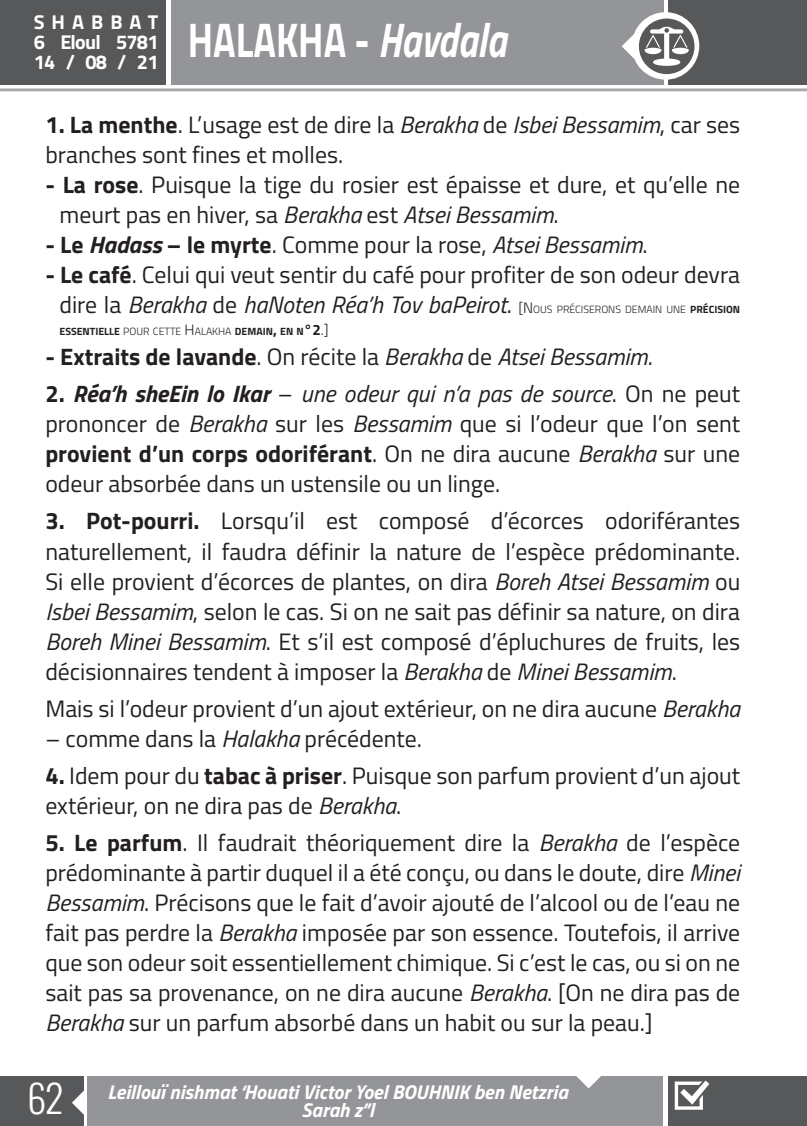
<style>
.page{position:relative;width:807px;height:1126px;background:#fff}
.page>*{position:absolute;margin:0;border:0;box-sizing:border-box;transform-origin:0 0}
.t1{font:700 48.75px "Titillium Web";color:#fff;scale:.77 1}
.t2{font:300 37.5px "Oswald";color:#fff}
.t3{font:23.75px/30px "Titillium Web";color:#231f20}
.t4{font:italic 23.75px "Titillium Web";color:#231f20}
.t5{font:italic 700 20px/17.5px "Titillium Web";color:#fff;text-align:center}
.t6{font:700 20px/20px "Titillium Web";letter-spacing:-.04em;color:#fff;text-align:justify}
.t7{font:700 10.5px "Titillium Web";color:#231f20}
.s1{font-style:italic}
.s2{font-weight:700}
.s3{font-weight:700;font-style:italic}
.s4{font-weight:300;font-size:15px}
.s5{font-weight:300;font-size:10.5px}
.s6{font-weight:700;font-size:10.5px}
.s7{font-weight:300}
.s8{font-size:15px}
.s9{font-weight:700;font-style:normal}
.s10{font-style:normal}
</style>
<div class="page">
<div style="left:0;top:1076px;width:84px;height:49px;background:#57585a"></div>
<svg style="left:72px;top:1090px;width:16px;height:25px"></svg>
<div style="left:0;top:0;width:166px;height:85px;background:#57585a"></div>
<div style="left:668px;top:0;width:139px;height:85px;background:#57585a"></div>
<div style="left:668px;top:1075px;width:139px;height:50px;background:#57585a"></div>
<div style="left:171px;top:0;width:493px;height:85px;background:#939598"></div>
<div style="left:631px;top:12px;width:68px;height:68px;background:#fff;border-radius:50%"></div>
<svg style="left:622px;top:19px;width:72px;height:55px"></svg>
<div style="left:88px;top:1075px;width:575px;height:50px;background:#939598"></div>
<hr style="left:0;top:89px;width:807px;height:2px;background:#a8a9ad">
<svg style="left:674px;top:1080px;width:35px;height:29px"></svg>
<svg style="left:576px;top:1075px;width:25px;height:13px"></svg>
<p class="t6" style="left:34px;top:11px;width:126px">SHABBAT 6 Eloul 5781<br>14 / 08 / 21</p>
<h1 class="t1" style="left:188px;top:3px;width:415px">HALAKHA - <span class="s1">Havdala</span></h1>
<p class="t3" style="left:45px;top:108px;width:696px"><span class="s2">1. La menthe</span>. L’usage est de dire la <span class="s1">Berakha</span> de <span class="s1">Isbei Bessamim</span>, car ses branches sont fines et molles.</p>
<p class="t3" style="left:60px;top:168px;width:682px;text-indent:-14px"><span class="s2">- La rose</span>. Puisque la tige du rosier est épaisse et dure, et qu’elle ne meurt pas en hiver, sa <span class="s1">Berakha</span> est <span class="s1">Atsei Bessamim</span>.</p>
<p class="t3" style="left:45px;top:228px;width:603px"><span class="s2">- Le</span> <span class="s3">Hadass</span> <span class="s2">– le myrte</span>. Comme pour la rose, <span class="s1">Atsei Bessamim</span>.</p>
<p class="t3" style="left:45px;top:258px;width:696px;text-align:center"><span class="s2">- Le café</span>. Celui qui veut sentir du café pour profiter de son odeur devra dire la <span class="s1">Berakha</span> de <span class="s1">haNoten Réa’h Tov baPeirot</span>. <span class="s4">[N</span> <span class="s5">OUS PRÉCISERONS DEMAIN UNE</span> <span class="s6">PRÉCISION</span></p>
<p class="t7" style="left:60px;top:323px;width:270px">ESSENTIELLE <span class="s7">POUR CETTE</span> <span class="s4">H</span><span class="s7">ALAKHA</span> DEMAIN<span class="s8">,</span> EN N<span class="s8">°2</span><span class="s4">.]</span></p>
<p class="t4" style="left:45px;top:339px;width:609px"><span class="s9">- Extraits de lavande</span><span class="s10">. On récite la</span> Berakha <span class="s10">de</span> Atsei Bessamim<span class="s10">.</span></p>
<p class="t3" style="left:45px;top:378px;width:696px;text-align:justify"><span class="s2">2.</span> <span class="s3">Réa’h sheEin lo Ikar</span> – <span class="s1">une odeur qui n’a pas de source</span>. On ne peut prononcer de <span class="s1">Berakha</span> sur les <span class="s1">Bessamim</span> que si l’odeur que l’on sent <span class="s2">provient d’un corps odoriférant</span>. On ne dira aucune <span class="s1">Berakha</span> sur une odeur absorbée dans un ustensile ou un linge.</p>
<p class="t3" style="left:45px;top:505px;width:696px;text-align:justify"><span class="s2">3. Pot-pourri.</span> Lorsqu’il est composé d’écorces odoriférantes naturellement, il faudra définir la nature de l’espèce prédominante.<br>Si elle provient d’écorces de plantes, on dira <span class="s1">Boreh Atsei Bessamim</span> ou <span class="s1">Isbei Bessamim</span>, selon le cas. Si on ne sait pas définir sa nature, on dira <span class="s1">Boreh Minei Bessamim</span>. Et s’il est composé d’épluchures de fruits, les décisionnaires tendent à imposer la <span class="s1">Berakha</span> de <span class="s1">Minei Bessamim</span>.</p>
<p class="t3" style="left:45px;top:692px;width:696px">Mais si l’odeur provient d’un ajout extérieur, on ne dira aucune <span class="s1">Berakha</span></p>
<p class="t3" style="left:45px;top:722px;width:378px">– comme dans la <span class="s1">Halakha</span> précédente.</p>
<p class="t3" style="left:45px;top:759px;width:696px"><span class="s2">4.</span> Idem pour du <span class="s2">tabac à priser</span>. Puisque son parfum provient d’un ajout extérieur, on ne dira pas de <span class="s1">Berakha</span>.</p>
<p class="t3" style="left:45px;top:826px;width:696px;text-align:justify"><span class="s2">5. Le parfum</span>. Il faudrait théoriquement dire la <span class="s1">Berakha</span> de l’espèce prédominante à partir duquel il a été conçu, ou dans le doute, dire <span class="s1">Minei Bessamim</span>. Précisons que le fait d’avoir ajouté de l’alcool ou de l’eau ne fait pas perdre la <span class="s1">Berakha</span> imposée par son essence. Toutefois, il arrive que son odeur soit essentiellement chimique. Si c’est le cas, ou si on ne sait pas sa provenance, on ne dira aucune <span class="s1">Berakha</span>. [On ne dira pas de <span class="s1">Berakha</span> sur un parfum absorbé dans un habit ou sur la peau.]</p>
<h2 class="t2" style="left:28px;top:1071px;width:36px">62</h2>
<p class="t5" style="left:108px;top:1082px;width:462px">Leillouï nishmat ‘Houati Victor Yoel BOUHNIK ben Netzria<br>Sarah z’’l</p>
</div>
